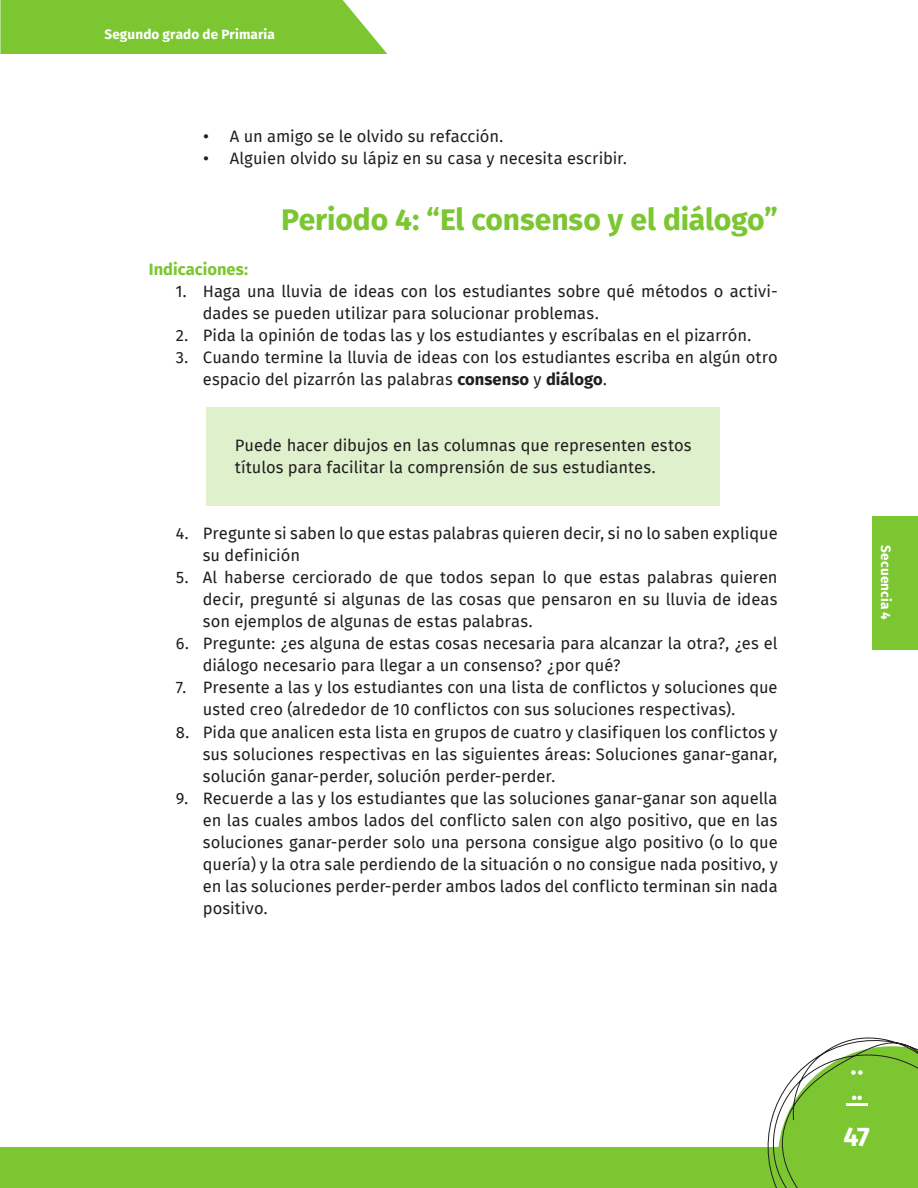
<style>
.page{position:relative;width:918px;height:1188px;background:#fff}
.page>*{position:absolute;margin:0;border:0;box-sizing:border-box;transform-origin:0 0}
.Título_2{font:700 30px "Fira Sans";letter-spacing:-.005em;color:#7cc731}
.t1{font:700 27px "Fira Sans";color:#fff}
.VIÑETAS_USAR_1{font:16.5px/22px "Fira Sans";color:#231f20}
.Texto_párrafo{font:16.5px/22px "Fira Sans";color:#231f20}
.VIÑETAS_USAR_2{font:16.5px "Fira Sans";color:#231f20}
.Título_3{font:700 16.5px "Fira Sans";color:#7cc731}
.t2{font:700 13.5px "Fira Sans";letter-spacing:.01em;color:#fff}
.s1{font-weight:700}
</style>
<div class="page">
<div style="left:0;top:1148px;width:918px;height:40px;background:#7cc731"></div>
<div style="left:0;top:0;width:387px;height:54px;background:#7cc731"></div>
<div style="left:872px;top:516px;width:45px;height:133px;background:#7cc731"></div>
<svg style="left:753px;top:1037px;width:165px;height:151px"></svg>
<div style="left:206px;top:407px;width:514px;height:98px;background:#def1cc"></div>
<p class="t2" style="left:104px;top:24px;width:172px">Segundo grado de Primaria</p>
<p class="VIÑETAS_USAR_2" style="left:203px;top:125px;width:302px">• A un amigo se le olvido su refacción.</p>
<p class="VIÑETAS_USAR_2" style="left:203px;top:147px;width:426px">• Alguien olvido su lápiz en su casa y necesita escribir.</p>
<p class="Título_2" style="left:281px;top:199px;width:498px">Periodo 4: “El consenso y el diálogo”</p>
<p class="Título_3" style="left:149px;top:257px;width:101px">Indicaciones:</p>
<p class="VIÑETAS_USAR_1" style="left:203px;top:281px;width:576px;text-indent:-27px">1. Haga una lluvia de ideas con los estudiantes sobre qué métodos o activi&shy;dades se pueden utilizar para solucionar problemas.</p>
<p class="VIÑETAS_USAR_1" style="left:176px;top:325px;width:577px">2. Pida la opinión de todas las y los estudiantes y escríbalas en el pizarrón.</p>
<p class="VIÑETAS_USAR_1" style="left:203px;top:347px;width:576px;text-indent:-27px">3. Cuando termine la lluvia de ideas con los estudiantes escriba en algún otro espacio del pizarrón las palabras <span class="s1">consenso</span> y <span class="s1">diálogo</span>.</p>
<p class="Texto_párrafo" style="left:235px;top:435px;width:458px">Puede hacer dibujos en las columnas que representen estos títulos para facilitar la comprensión de sus estudiantes.</p>
<p class="VIÑETAS_USAR_1" style="left:203px;top:524px;width:576px;text-indent:-27px">4. Pregunte si saben lo que estas palabras quieren decir, si no lo saben explique su definición</p>
<p class="VIÑETAS_USAR_1" style="left:203px;top:568px;width:576px;text-align:justify;text-indent:-27px">5. Al haberse cerciorado de que todos sepan lo que estas palabras quieren decir, pregunté si algunas de las cosas que pensaron en su lluvia de ideas son ejemplos de algunas de estas palabras.</p>
<p class="VIÑETAS_USAR_1" style="left:203px;top:634px;width:576px;text-indent:-27px">6. Pregunte: ¿es alguna de estas cosas necesaria para alcanzar la otra?, ¿es el diálogo necesario para llegar a un consenso? ¿por qué?</p>
<p class="VIÑETAS_USAR_1" style="left:203px;top:678px;width:576px;text-indent:-27px">7. Presente a las y los estudiantes con una lista de conflictos y soluciones que usted creo (alrededor de 10 conflictos con sus soluciones respectivas).</p>
<p class="VIÑETAS_USAR_1" style="left:203px;top:722px;width:576px;text-align:justify;text-indent:-27px">8. Pida que analicen esta lista en grupos de cuatro y clasifiquen los conflictos y sus soluciones respectivas en las siguientes áreas: Soluciones ganar-ganar, solución ganar-perder, solución perder-perder.</p>
<p class="VIÑETAS_USAR_1" style="left:203px;top:788px;width:576px;text-align:justify;text-indent:-27px">9. Recuerde a las y los estudiantes que las soluciones ganar-ganar son aquella en las cuales ambos lados del conflicto salen con algo positivo, que en las soluciones ganar-perder solo una persona consigue algo positivo (o lo que quería) y la otra sale perdiendo de la situación o no consigue nada positivo, y en las soluciones perder-perder ambos lados del conflicto terminan sin nada positivo.</p>
<p class="t2" style="left:895px;top:545px;width:76px;rotate:90deg">Secuencia 4</p>
<h2 class="t1" style="left:843px;top:1117px;width:28px">47</h2>
</div>
